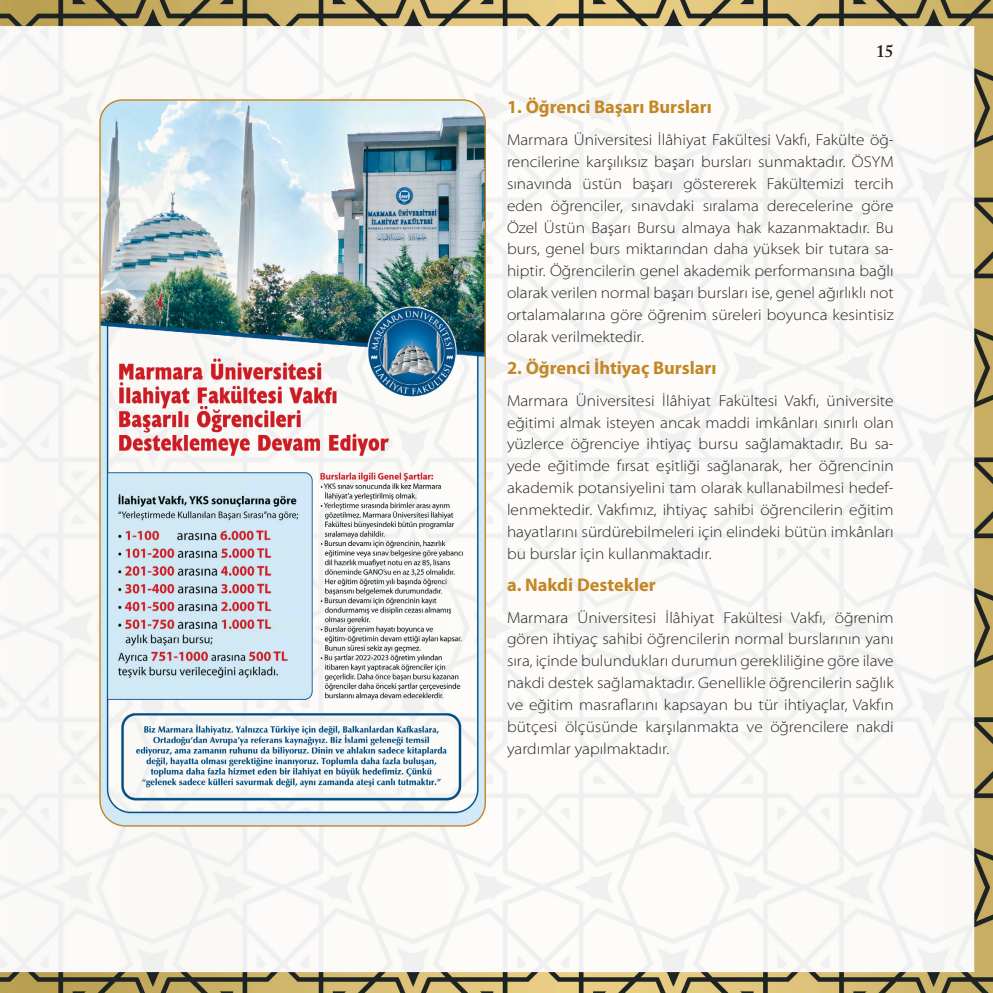
<style>
.page{position:relative;width:993px;height:993px;background:#fff}
.page>*{position:absolute;margin:0;border:0;box-sizing:border-box;transform-origin:0 0}
.t1{font:700 18.38px "Myriad Pro";color:#c48725}
.t2{font:600 17.5px "Adobe Caslon Pro";color:#231f20}
.t3{font:300 semi-expanded 15.75px/21.9px "Myriad Pro";color:#231f20;text-align:justify}
</style>
<div class="page">
<img style="left:0;top:0;width:992px;height:992px">
<img style="left:99px;top:99px;width:387px;height:728px">
<p class="t2" style="left:875px;top:41px;width:19px">15</p>
<p class="t1" style="left:507px;top:97px;width:206px">1. Öğrenci Başarı Bursları</p>
<p class="t3" style="left:507px;top:128px;width:388px">Marmara Üniversitesi İlâhiyat Fakültesi Vakfı, Fakülte öğ&shy;rencilerine karşılıksız başarı bursları sunmaktadır. ÖSYM sınavında üstün başarı göstererek Fakültemizi tercih eden öğrenciler, sınavdaki sıralama derecelerine göre Özel Üstün Başarı Bursu almaya hak kazanmaktadır. Bu burs, genel burs miktarından daha yüksek bir tutara sa&shy;hiptir. Öğrencilerin genel akademik performansına bağlı olarak verilen normal başarı bursları ise, genel ağırlıklı not ortalamalarına göre öğrenim süreleri boyunca kesintisiz olarak verilmektedir.</p>
<p class="t1" style="left:507px;top:357px;width:211px">2. Öğrenci İhtiyaç Bursları</p>
<p class="t3" style="left:507px;top:389px;width:388px">Marmara Üniversitesi İlâhiyat Fakültesi Vakfı, üniversite eğitimi almak isteyen ancak maddi imkânları sınırlı olan yüzlerce öğrenciye ihtiyaç bursu sağlamaktadır. Bu sa&shy;yede eğitimde fırsat eşitliği sağlanarak, her öğrencinin akademik potansiyelini tam olarak kullanabilmesi hedef&shy;lenmektedir. Vakfımız, ihtiyaç sahibi öğrencilerin eğitim hayatlarını sürdürebilmeleri için elindeki bütün imkânları bu burslar için kullanmaktadır.</p>
<p class="t1" style="left:507px;top:574px;width:150px">a. Nakdi Destekler</p>
<p class="t3" style="left:507px;top:606px;width:388px">Marmara Üniversitesi İlâhiyat Fakültesi Vakfı, öğrenim gören ihtiyaç sahibi öğrencilerin normal burslarının yanı sıra, içinde bulundukları durumun gerekliliğine göre ilave nakdi destek sağlamaktadır. Genellikle öğrencilerin sağlık ve eğitim masraflarını kapsayan bu tür ihtiyaçlar, Vakfın bütçesi ölçüsünde karşılanmakta ve öğrencilere nakdi yardımlar yapılmaktadır.</p>
</div>
